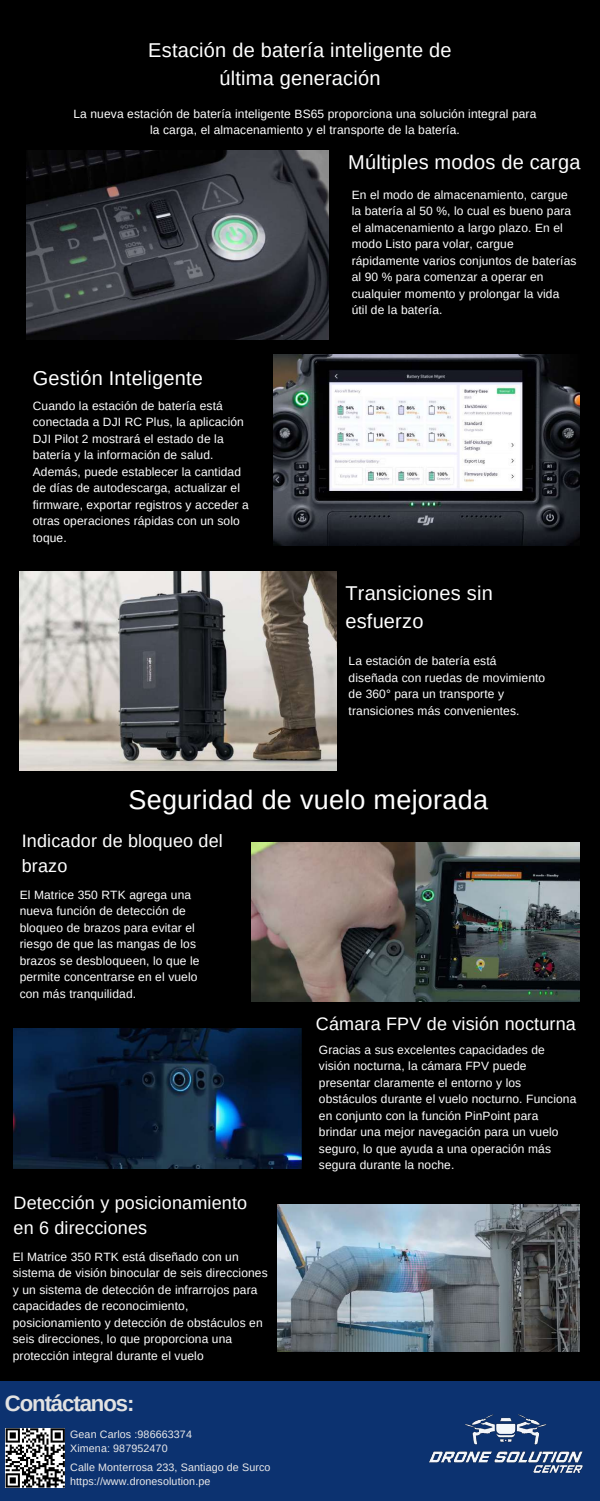
<style>
.page{position:relative;width:600px;height:1501px;background:#fff}
.page>*{position:absolute;margin:0;border:0;box-sizing:border-box;transform-origin:0 0}
.t1{font:27px "Arimo";letter-spacing:.01em;color:#fff}
.t2{font:700 22.2px "Arimo";letter-spacing:-.05em;color:#e2e2e2}
.t3{font:20px/27.8px "Arimo";letter-spacing:.01em;color:#fff;text-align:center}
.t4{font:18px/24.8px "Arimo";letter-spacing:.01em;color:#fff}
.t5{font:12px/16.5px "Arimo";letter-spacing:.01em;color:#fff}
.t6{font:10.7px/14.2px "Arimo";letter-spacing:.01em;color:#ebeaea}
</style>
<div class="page">
<div style="left:0;top:0;width:600px;height:1500px;background:#000"></div>
<div style="left:0;top:1381px;width:600px;height:119px;background:#0c3270"></div>
<img style="left:429px;top:1414px;width:154px;height:59px">
<svg style="left:6px;top:1428px;width:59px;height:59px;background:#818181"></svg>
<img style="left:26px;top:151px;width:303px;height:189px">
<img style="left:274px;top:354px;width:306px;height:191px">
<img style="left:20px;top:572px;width:316px;height:198px">
<img style="left:251px;top:842px;width:329px;height:159px">
<img style="left:14px;top:1028px;width:288px;height:140px">
<img style="left:278px;top:1204px;width:301px;height:146px">
<h3 class="t3" style="left:148px;top:36px;width:305px">Estación de batería inteligente de última generación</h3>
<p class="t5" style="left:73px;top:105px;width:464px;text-align:center">La nueva estación de batería inteligente BS65 proporciona una solución integral para la carga, el almacenamiento y el transporte de la batería.</p>
<h3 class="t3" style="left:348px;top:148px;width:234px">Múltiples modos de carga</h3>
<p class="t5" style="left:352px;top:186px;width:226px">En el modo de almacenamiento, cargue la batería al 50 %, lo cual es bueno para el almacenamiento a largo plazo. En el modo Listo para volar, cargue rápidamente varios conjuntos de baterías al 90 % para comenzar a operar en cualquier momento y prolongar la vida útil de la batería.</p>
<h3 class="t3" style="left:33px;top:363px;width:172px">Gestión Inteligente</h3>
<p class="t5" style="left:33px;top:397px;width:218px">Cuando la estación de batería está conectada a DJI RC Plus, la aplicación DJI Pilot 2 mostrará el estado de la batería y la información de salud.<br>Además, puede establecer la cantidad de días de autodescarga, actualizar el firmware, exportar registros y acceder a otras operaciones rápidas con un solo toque.</p>
<h3 class="t3" style="left:345px;top:579px;width:149px;text-align:left">Transiciones sin esfuerzo</h3>
<p class="t5" style="left:349px;top:653px;width:198px">La estación de batería está diseñada con ruedas de movimiento de 360° para un transporte y transiciones más convenientes.</p>
<h1 class="t1" style="left:128px;top:784px;width:361px">Seguridad de vuelo mejorada</h1>
<h3 class="t4" style="left:22px;top:828px;width:203px">Indicador de bloqueo del brazo</h3>
<p class="t5" style="left:20px;top:886px;width:181px">El Matrice 350 RTK agrega una nueva función de detección de bloqueo de brazos para evitar el riesgo de que las mangas de los brazos se desbloqueen, lo que le permite concentrarse en el vuelo con más tranquilidad.</p>
<h3 class="t4" style="left:316px;top:1010px;width:262px">Cámara FPV de visión nocturna</h3>
<p class="t5" style="left:319px;top:1041px;width:259px">Gracias a sus excelentes capacidades de visión nocturna, la cámara FPV puede presentar claramente el entorno y los obstáculos durante el vuelo nocturno. Funciona en conjunto con la función PinPoint para brindar una mejor navegación para un vuelo seguro, lo que ayuda a una operación más segura durante la noche.</p>
<h3 class="t4" style="left:14px;top:1190px;width:235px">Detección y posicionamiento en 6 direcciones</h3>
<p class="t5" style="left:13px;top:1248px;width:256px">El Matrice 350 RTK está diseñado con un sistema de visión binocular de seis direcciones y un sistema de detección de infrarrojos para capacidades de reconocimiento, posicionamiento y detección de obstáculos en seis direcciones, lo que proporciona una protección integral durante el vuelo</p>
<h2 class="t2" style="left:5px;top:1390px;width:131px">Contáctanos:</h2>
<p class="t6" style="left:70px;top:1426px;width:123px">Gean Carlos :986663374<br>Ximena: 987952470</p>
<p class="t6" style="left:70px;top:1459px;width:202px">Calle Monterrosa 233, Santiago de Surco https://www.dronesolution.pe</p>
</div>
